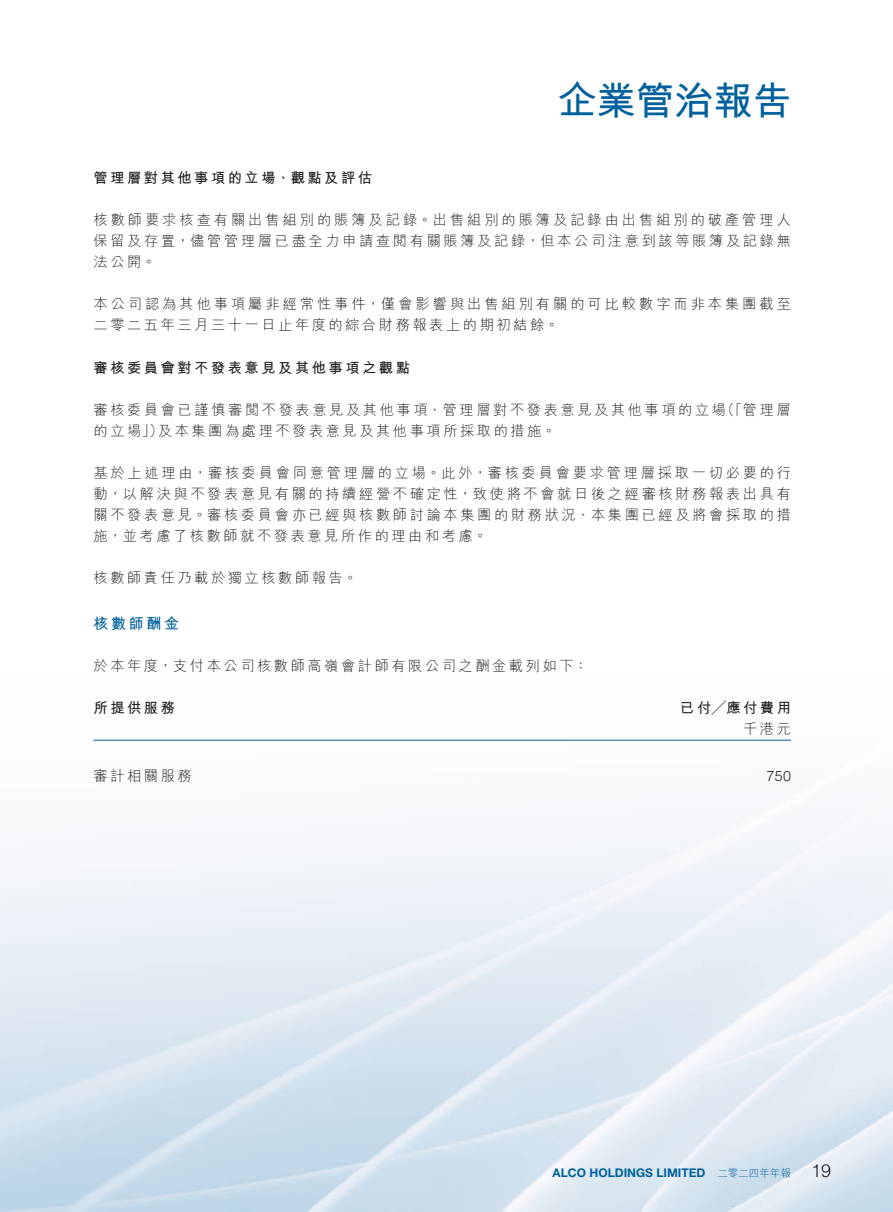
<style>
.page{position:relative;width:893px;height:1212px;background:#fff}
.page>*{position:absolute;margin:0;border:0;box-sizing:border-box;transform-origin:0 0}
.t1{font:700 39px "M Hei HK";color:#00619c}
.t2{font:300 18px "Helvetica LT Std";color:#231f20}
._01_Heading_1{font:700 15px "M Hei HK";letter-spacing:.18em;color:#00619c}
._00_Body_text{font:300 14.25px/21px "M Hei HK";letter-spacing:.18em;color:#231f20;text-align:justify}
._00_Body_text-2{font:300 14.25px/21px "M Hei HK";letter-spacing:.205em;color:#231f20}
._02_Heading_2{font:700 14.25px "M Hei HK";letter-spacing:.18em;color:#231f20}
._50_Table_Body{font:700 14.25px "M Hei HK";letter-spacing:.18em;color:#231f20}
._50_Table_Body-2{font:300 14.25px "M Hei HK";letter-spacing:.18em;color:#231f20}
._50_Table_Body-3{font:300 14.25px "Helvetica LT Std";color:#231f20}
.t3{font:700 12px "Helvetica Neue LT Std";color:#00619c}
.s1{font-family:"M Hei HK";font-weight:300;font-size:10.5px}
</style>
<div class="page">
<hr style="left:94px;top:740px;width:561px;height:1px;background:#00619c">
<hr style="left:655px;top:740px;width:136px;height:1px;background:#00619c">
<h1 class="t1" style="left:558px;top:72px;width:235px">企業管治報告</h1>
<p class="_02_Heading_2" style="left:94px;top:167px;width:280px">管理層對其他事項的立場、觀點及評估</p>
<p class="_00_Body_text" style="left:94px;top:209px;width:699px">核數師要求核查有關出售組別的賬簿及記錄。出售組別的賬簿及記錄由出售組別的破產管理人保留及存置，儘管管理層已盡全力申請查閱有關賬簿及記錄，但本公司注意到該等賬簿及記錄無法公開。</p>
<p class="_00_Body_text-2" style="left:94px;top:293px;width:699px">本公司認為其他事項屬非經常性事件，僅會影響與出售組別有關的可比較數字而非本集團截至二零二五年三月三十一日止年度的綜合財務報表上的期初結餘。</p>
<p class="_02_Heading_2" style="left:94px;top:357px;width:318px">審核委員會對不發表意見及其他事項之觀點</p>
<p class="_00_Body_text" style="left:94px;top:399px;width:699px">審核委員會已謹慎審閱不發表意見及其他事項、管理層對不發表意見及其他事項的立場（「管理層的立場」）及本集團為處理不發表意見及其他事項所採取的措施。</p>
<p class="_00_Body_text" style="left:94px;top:462px;width:699px">基於上述理由，審核委員會同意管理層的立場。此外，審核委員會要求管理層採取一切必要的行動，以解決與不發表意見有關的持續經營不確定性，致使將不會就日後之經審核財務報表出具有關不發表意見。審核委員會亦已經與核數師討論本集團的財務狀況、本集團已經及將會採取的措施，並考慮了核數師就不發表意見所作的理由和考慮。</p>
<p class="_00_Body_text" style="left:94px;top:567px;width:265px">核數師責任乃載於獨立核數師報告。</p>
<p class="_01_Heading_1" style="left:94px;top:612px;width:87px">核數師酬金</p>
<p class="_00_Body_text" style="left:94px;top:655px;width:496px">於本年度，支付本公司核數師高嶺會計師有限公司之酬金載列如下：</p>
<p class="_50_Table_Body" style="left:94px;top:698px;width:83px">所提供服務</p>
<p class="_50_Table_Body" style="left:680px;top:698px;width:112px">已付╱應付費用</p>
<p class="_50_Table_Body-2" style="left:743px;top:722px;width:49px">千港元</p>
<p class="_50_Table_Body-2" style="left:94px;top:768px;width:100px">審計相關服務</p>
<p class="_50_Table_Body-3" style="left:766px;top:767px;width:26px">750</p>
<p class="t3" style="left:552px;top:1165px;width:240px">ALCO HOLDINGS LIMITED <span class="s1">二零二四年年報</span></p>
<p class="t2" style="left:811px;top:1159px;width:22px">19</p>
</div>
